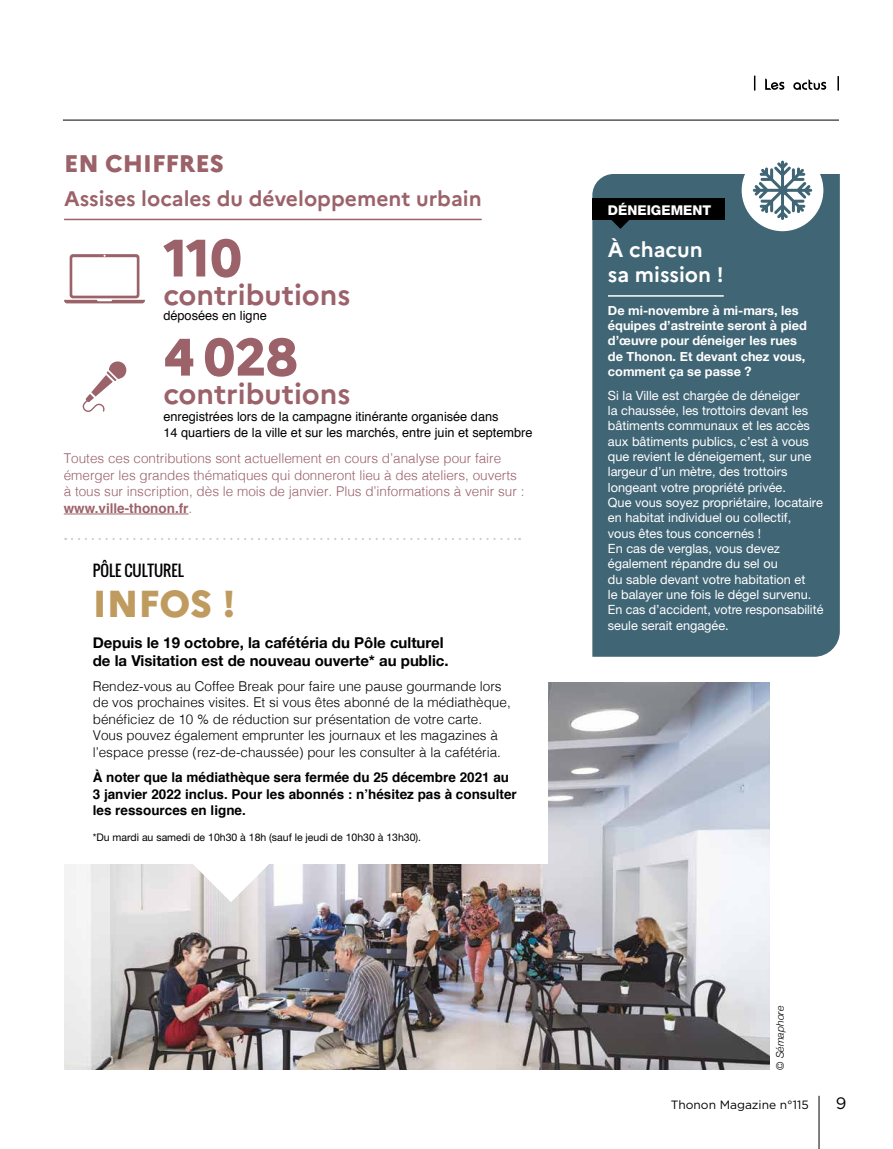
<style>
.page{position:relative;width:893px;height:1149px;background:#fff}
.page>*{position:absolute;margin:0;border:0;box-sizing:border-box;transform-origin:0 0}
.t1{font:800 52.5px "Marianne";letter-spacing:-.005em;color:#9b626a}
.t2{font:800 37.5px "Marianne";color:#c09b60}
.t3{font:700 28.5px "Marianne";color:#9b626a}
.t4{font:800 24px "Marianne";color:#9b626a}
.t5{font:700 21px "Marianne";color:#9b626a}
.t6{font:700 21px/25.2px "Marianne";color:#fff}
.t7{font:16.5px "Gotham";color:#000}
.t8{font:700 15px/18px "Helvetica Neue";color:#000}
.t9{font:15px "Oswald";color:#000}
.t10{font:300 13.5px/16.5px "Helvetica";color:#000}
.t11{font:300 13.5px/16.5px "Helvetica";color:#9b626a}
.t12{font:700 13.5px/16.5px "Helvetica";color:#000}
.t13{font:800 13.5px "Helvetica Neue";color:#fff}
.t14{font:12.75px/15.3px "Helvetica Neue";color:#fff}
.t15{font:700 12.75px/15.3px "Helvetica Neue";color:#fff}
.t16{font:12.75px/16.5px "Helvetica";color:#000}
.t17{font:12px "Gotham";color:#000}
.t18{font:10.5px "Helvetica Neue";color:#000}
.t19{font:italic 300 10.5px "Helvetica Neue";letter-spacing:-.005em;color:#000}
.s1{font-weight:700}
</style>
<div class="page">
<hr style="left:63px;top:120px;width:776px;height:1px;background:#000">
<svg style="left:754px;top:76px;width:1px;height:14px"></svg>
<svg style="left:837px;top:76px;width:2px;height:15px"></svg>
<svg style="left:765px;top:78px;width:19px;height:12px"></svg>
<svg style="left:793px;top:79px;width:33px;height:11px"></svg>
<hr style="left:819px;top:1095px;width:1px;height:53px;background:#000">
<img style="left:64px;top:682px;width:706px;height:387px">
<div style="left:64px;top:558px;width:483px;height:305px;background:#fff"></div>
<svg style="left:189px;top:863px;width:84px;height:38px"></svg>
<div style="left:592px;top:174px;width:248px;height:482px;background:#406575"></div>
<svg style="left:611px;top:220px;width:18px;height:9px"></svg>
<div style="left:592px;top:198px;width:133px;height:22px;background:#000"></div>
<hr style="left:608px;top:295px;width:116px;height:1px;background:#fff">
<div style="left:742px;top:149px;width:81px;height:82px;background:#fff;border-radius:50%"></div>
<svg style="left:753px;top:160px;width:59px;height:60px"></svg>
<hr style="left:64px;top:219px;width:418px;height:1px;background:#9b626a">
<hr style="left:64px;top:513px;width:125px;height:1px;background:#9b626a">
<svg style="left:64px;top:254px;width:81px;height:49px"></svg>
<svg style="left:83px;top:361px;width:44px;height:51px"></svg>
<svg style="left:72px;top:538px;width:448px;height:2px"></svg>
<h3 class="t4" style="left:64px;top:149px;width:161px">EN CHIFFRES</h3>
<h3 class="t5" style="left:64px;top:182px;width:419px">Assises locales du développement urbain</h3>
<h1 class="t1" style="left:163px;top:226px;width:80px">110</h1>
<h3 class="t3" style="left:163px;top:273px;width:189px">contributions</h3>
<p class="t16" style="left:163px;top:308px;width:105px">déposées en ligne</p>
<h1 class="t1" style="left:163px;top:325px;width:136px">4 028</h1>
<h3 class="t3" style="left:163px;top:372px;width:189px">contributions</h3>
<p class="t16" style="left:163px;top:408px;width:371px">enregistrées lors de la campagne itinérante organisée dans<br>14 quartiers de la ville et sur les marchés, entre juin et septembre</p>
<p class="t11" style="left:64px;top:449px;width:462px">Toutes ces contributions sont actuellement en cours d’analyse pour faire émerger les grandes thématiques qui donneront lieu à des ateliers, ouverts à tous sur inscription, dès le mois de janvier. Plus d’informations à venir sur : <span class="s1">www.ville-thonon.fr</span>.</p>
<p class="t9" style="left:93px;top:558px;width:92px">PÔLE CULTUREL</p>
<h2 class="t2" style="left:93px;top:580px;width:144px">INFOS !</h2>
<p class="t8" style="left:93px;top:633px;width:357px">Depuis le 19 octobre, la cafétéria du Pôle culturel de la Visitation est de nouveau ouverte* au public.</p>
<p class="t10" style="left:93px;top:676px;width:419px">Rendez-vous au Coffee Break pour faire une pause gourmande lors de vos prochaines visites. Et si vous êtes abonné de la médiathèque, bénéficiez de 10 % de réduction sur présentation de votre carte.<br>Vous pouvez également emprunter les journaux et les magazines à l’espace presse (rez-de-chaussée) pour les consulter à la cafétéria.</p>
<p class="t12" style="left:93px;top:769px;width:425px">À noter que la médiathèque sera fermée du 25 décembre 2021 au<br>3 janvier 2022 inclus. Pour les abonnés : n’hésitez pas à consulter les ressources en ligne.</p>
<p class="t18" style="left:93px;top:830px;width:330px">*Du mardi au samedi de 10h30 à 18h (sauf le jeudi de 10h30 à 13h30).</p>
<p class="t13" style="left:608px;top:202px;width:105px">DÉNEIGEMENT</p>
<h3 class="t6" style="left:608px;top:235px;width:117px">À chacun sa mission !</h3>
<p class="t15" style="left:608px;top:303px;width:201px">De mi-novembre à mi-mars, les équipes d’astreinte seront à pied d’œuvre pour déneiger les rues de Thonon. Et devant chez vous, comment ça se passe ?</p>
<p class="t14" style="left:608px;top:387px;width:217px">Si la Ville est chargée de déneiger<br>la chaussée, les trottoirs devant les bâtiments communaux et les accès aux bâtiments publics, c’est à vous que revient le déneigement, sur une largeur d’un mètre, des trottoirs longeant votre propriété privée.<br>Que vous soyez propriétaire, locataire en habitat individuel ou collectif,<br>vous êtes tous concernés !<br>En cas de verglas, vous devez également répandre du sel ou<br>du sable devant votre habitation et<br>le balayer une fois le dégel survenu.<br>En cas d’accident, votre responsabilité seule serait engagée.</p>
<p class="t19" style="left:772px;top:1069px;width:65px;rotate:-90deg">© Sémaphore</p>
<p class="t17" style="left:671px;top:1096px;width:139px">Thonon Magazine n°115</p>
<p class="t7" style="left:836px;top:1092px;width:12px">9</p>
</div>
